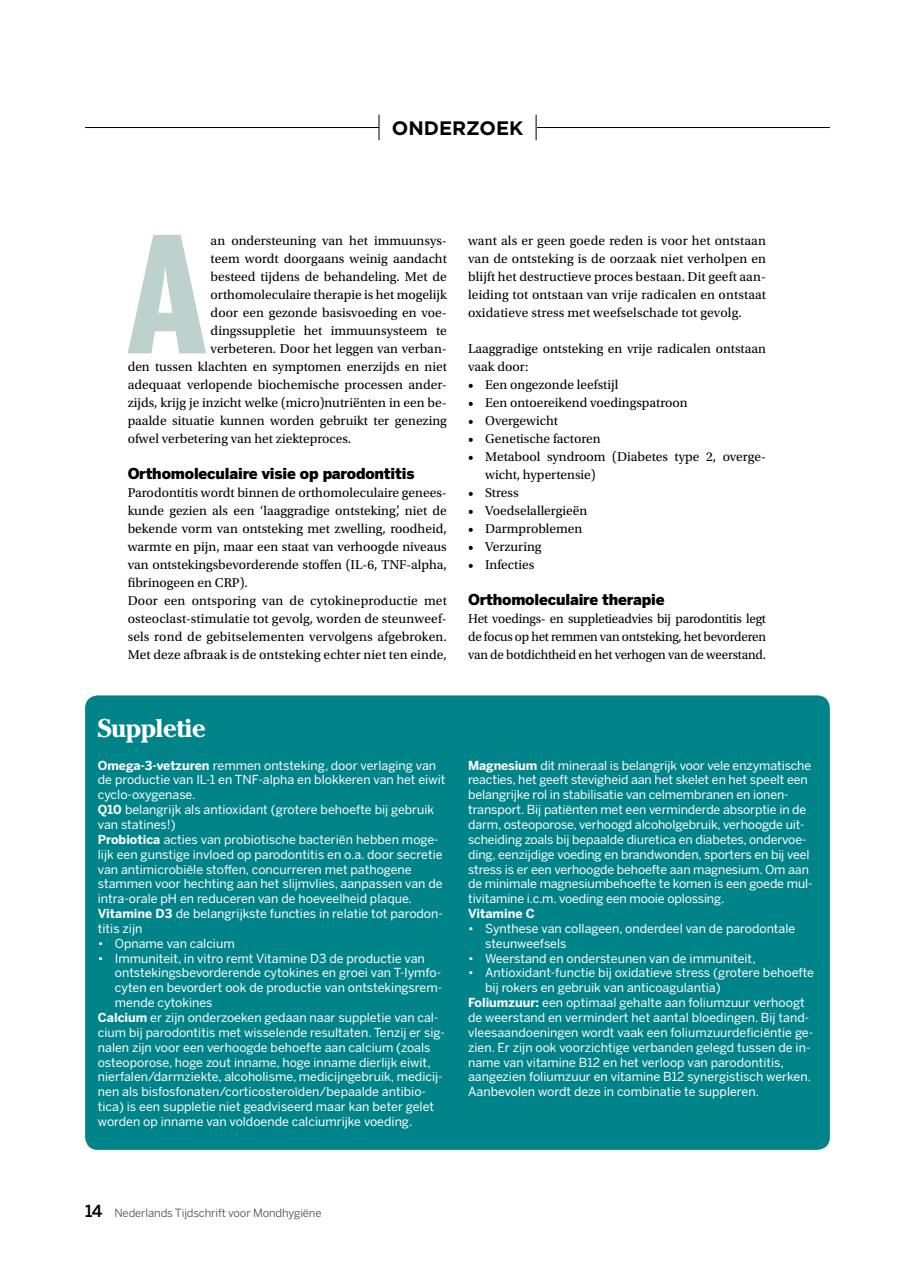
<style>
.page{position:relative;width:915px;height:1263px;background:#fff}
.page>*{position:absolute;margin:0;border:0;box-sizing:border-box;transform-origin:0 0}
.t1{font:900 159.45px "Benton Sans Comp";color:#bed2cd}
.t2{font:700 25.5px "Cheltenham Std";letter-spacing:-.02em;color:#fff}
.t3{font:700 19.5px "Gotham";color:#000}
.t4{font:900 15px "Benton Sans";letter-spacing:-.01em;color:#000}
.t5{font:13.5px/18px "Utopia Std";color:#000}
.t6{font:12.3px/14.9px "Benton Sans";color:#fff}
.t7{font:700 12.3px "Benton Sans";color:#fff}
.t8{font:11.25px "Benton Sans";letter-spacing:-.01em;color:#4c4b53}
.s1{font-weight:700}
.s2{font-weight:500;font-size:16.5px;color:#000}
</style>
<div class="page">
<hr style="left:85px;top:127px;width:744px;height:1px;background:#000">
<div style="left:378px;top:115px;width:158px;height:25px;background:#fff"></div>
<svg style="left:378px;top:115px;width:1px;height:25px"></svg>
<svg style="left:535px;top:115px;width:1px;height:25px"></svg>
<div style="left:85px;top:695px;width:744px;height:455px;background:#008489;border-radius:13px"></div>
<h3 class="t3" style="left:391px;top:116px;width:133px">ONDERZOEK</h3>
<h1 class="t1" style="left:128px;top:204px;width:79px">A</h1>
<p class="t5" style="left:210px;top:232px;width:237px">an ondersteuning van het immuunsys-</p>
<p class="t5" style="left:210px;top:250px;width:238px">teem wordt doorgaans weinig aandacht</p>
<p class="t5" style="left:210px;top:268px;width:237px">besteed tijdens de behandeling. Met de</p>
<p class="t5" style="left:210px;top:286px;width:237px">orthomoleculaire therapie is het mogelijk</p>
<p class="t5" style="left:210px;top:304px;width:238px">door een gezonde basisvoeding en voe-</p>
<p class="t5" style="left:210px;top:322px;width:237px">dingssuppletie het immuunsysteem te</p>
<p class="t5" style="left:210px;top:340px;width:237px">verbeteren. Door het leggen van verban-</p>
<p class="t5" style="left:128px;top:358px;width:320px">den tussen klachten en symptomen enerzijds en niet</p>
<p class="t5" style="left:128px;top:376px;width:320px">adequaat verlopende biochemische processen ander-</p>
<p class="t5" style="left:128px;top:394px;width:320px">zijds, krijg je inzicht welke (micro)nutriënten in een be-</p>
<p class="t5" style="left:128px;top:412px;width:320px">paalde situatie kunnen worden gebruikt ter genezing</p>
<p class="t5" style="left:128px;top:430px;width:225px">ofwel verbetering van het ziekteproces.</p>
<p class="t4" style="left:128px;top:465px;width:288px">Orthomoleculaire visie op parodontitis</p>
<p class="t5" style="left:128px;top:484px;width:320px">Parodontitis wordt binnen de orthomoleculaire genees&shy;kunde gezien als een ‘laaggradige ontsteking’, niet de bekende vorm van ontsteking met zwelling, roodheid, warmte en pijn, maar een staat van verhoogde niveaus van ontstekingsbevorderende stoffen (IL-6, TNF-alpha, fibrinogeen en CRP).<br>Door een ontsporing van de cytokineproductie met osteoclast-stimulatie tot gevolg, worden de steunweef&shy;sels rond de gebitselementen vervolgens afgebroken.<br>Met deze afbraak is de ontsteking echter niet ten einde,</p>
<p class="t5" style="left:468px;top:232px;width:299px;text-align:justify">want als er geen goede reden is voor het ontstaan van de ontsteking is de oorzaak niet verholpen en blijft het destructieve proces bestaan. Dit geeft aan&shy;leiding tot ontstaan van vrije radicalen en ontstaat oxidatieve stress met weefselschade tot gevolg.</p>
<p class="t5" style="left:468px;top:340px;width:299px">Laaggradige ontsteking en vrije radicalen ontstaan vaak door:</p>
<p class="t5" style="left:468px;top:376px;width:152px">• Een ongezonde leefstijl</p>
<p class="t5" style="left:468px;top:394px;width:221px">• Een ontoereikend voedingspatroon</p>
<p class="t5" style="left:468px;top:412px;width:91px">• Overgewicht</p>
<p class="t5" style="left:468px;top:430px;width:134px">• Genetische factoren</p>
<p class="t5" style="left:485px;top:448px;width:282px;text-indent:-17px">• Metabool syndroom (Diabetes type 2, overge&shy;wicht, hypertensie)</p>
<p class="t5" style="left:468px;top:484px;width:52px">• Stress</p>
<p class="t5" style="left:468px;top:502px;width:121px">• Voedselallergieën</p>
<p class="t5" style="left:468px;top:520px;width:116px">• Darmproblemen</p>
<p class="t5" style="left:468px;top:538px;width:75px">• Verzuring</p>
<p class="t5" style="left:468px;top:556px;width:68px">• Infecties</p>
<p class="t4" style="left:468px;top:591px;width:198px">Orthomoleculaire therapie</p>
<p class="t5" style="left:468px;top:610px;width:299px;text-align:justify">Het voedings- en suppletieadvies bij parodontitis legt de focus op het remmen van ontsteking, het bevorderen van de botdichtheid en het verhogen van de weerstand.</p>
<h2 class="t2" style="left:98px;top:712px;width:110px">Suppletie</h2>
<p class="t6" style="left:98px;top:757px;width:349px"><span class="s1">Omega-3-vetzuren</span> remmen ontsteking, door verlaging van de productie van IL-1 en TNF-alpha en blokkeren van het eiwit cyclo-oxygenase.<br><span class="s1">Q10</span> belangrijk als antioxidant (grotere behoefte bij gebruik van statines!)<br><span class="s1">Probiotica</span> acties van probiotische bacteriën hebben moge&shy;lijk een gunstige invloed op parodontitis en o.a. door secretie van antimicrobiële stoffen, concurreren met pathogene stammen voor hechting aan het slijmvlies, aanpassen van de intra-orale pH en reduceren van de hoeveelheid plaque.<br><span class="s1">Vitamine D3</span> de belangrijkste functies in relatie tot parodon&shy;titis zijn</p>
<p class="t6" style="left:98px;top:936px;width:138px">• Opname van calcium</p>
<p class="t6" style="left:98px;top:950px;width:328px">• Immuniteit, in vitro remt Vitamine D3 de productie van</p>
<p class="t6" style="left:115px;top:965px;width:328px">ontstekingsbevorderende cytokines en groei van T-lymfo-</p>
<p class="t6" style="left:115px;top:980px;width:328px">cyten en bevordert ook de productie van ontstekingsrem-</p>
<p class="t6" style="left:115px;top:995px;width:99px">mende cytokines</p>
<p class="t6" style="left:98px;top:1010px;width:342px"><span class="s1">Calcium</span> er zijn onderzoeken gedaan naar suppletie van cal-</p>
<p class="t6" style="left:98px;top:1025px;width:348px">cium bij parodontitis met wisselende resultaten. Tenzij er sig-</p>
<p class="t6" style="left:98px;top:1040px;width:334px">nalen zijn voor een verhoogde behoefte aan calcium (zoals</p>
<p class="t6" style="left:98px;top:1054px;width:334px">osteoporose, hoge zout inname, hoge inname dierlijk eiwit,</p>
<p class="t6" style="left:98px;top:1069px;width:346px">nierfalen/darmziekte, alcoholisme, medicijngebruik, medicij-</p>
<p class="t6" style="left:98px;top:1084px;width:329px">nen als bisfosfonaten/corticosteroïden/bepaalde antibio-</p>
<p class="t6" style="left:98px;top:1099px;width:338px">tica) is een suppletie niet geadviseerd maar kan beter gelet</p>
<p class="t6" style="left:98px;top:1114px;width:316px">worden op inname van voldoende calciumrijke voeding.</p>
<p class="t6" style="left:468px;top:757px;width:346px"><span class="s1">Magnesium</span> dit mineraal is belangrijk voor vele enzymatische reacties, het geeft stevigheid aan het skelet en het speelt een belangrijke rol in stabilisatie van celmembranen en ionen&shy;transport. Bij patiënten met een verminderde absorptie in de darm, osteoporose, verhoogd alcoholgebruik, verhoogde uit&shy;scheiding zoals bij bepaalde diuretica en diabetes, ondervoe&shy;ding, eenzijdige voeding en brandwonden, sporters en bij veel stress is er een verhoogde behoefte aan magnesium. Om aan de minimale magnesiumbehoefte te komen is een goede mul&shy;tivitamine i.c.m. voeding een mooie oplossing.</p>
<p class="t7" style="left:468px;top:906px;width:68px">Vitamine C</p>
<p class="t6" style="left:485px;top:921px;width:311px;text-indent:-17px">• Synthese van collageen, onderdeel van de parodontale steunweefsels</p>
<p class="t6" style="left:468px;top:950px;width:289px">• Weerstand en ondersteunen van de immuniteit,</p>
<p class="t6" style="left:468px;top:965px;width:347px">• Antioxidant-functie bij oxidatieve stress (grotere behoefte</p>
<p class="t6" style="left:485px;top:980px;width:237px">bij rokers en gebruik van anticoagulantia)</p>
<p class="t6" style="left:468px;top:995px;width:338px"><span class="s1">Foliumzuur:</span> een optimaal gehalte aan foliumzuur verhoogt</p>
<p class="t6" style="left:468px;top:1010px;width:342px">de weerstand en vermindert het aantal bloedingen. Bij tand-</p>
<p class="t6" style="left:468px;top:1025px;width:346px">vleesaandoeningen wordt vaak een foliumzuurdeficiëntie ge-</p>
<p class="t6" style="left:468px;top:1040px;width:343px">zien. Er zijn ook voorzichtige verbanden gelegd tussen de in-</p>
<p class="t6" style="left:468px;top:1054px;width:317px">name van vitamine B12 en het verloop van parodontitis,</p>
<p class="t6" style="left:468px;top:1069px;width:344px">aangezien foliumzuur en vitamine B12 synergistisch werken.</p>
<p class="t6" style="left:468px;top:1084px;width:292px">Aanbevolen wordt deze in combinatie te suppleren.</p>
<p class="t8" style="left:85px;top:1207px;width:238px"><span class="s2">14</span> Nederlands Tijdschrift voor Mondhygiëne</p>
</div>
